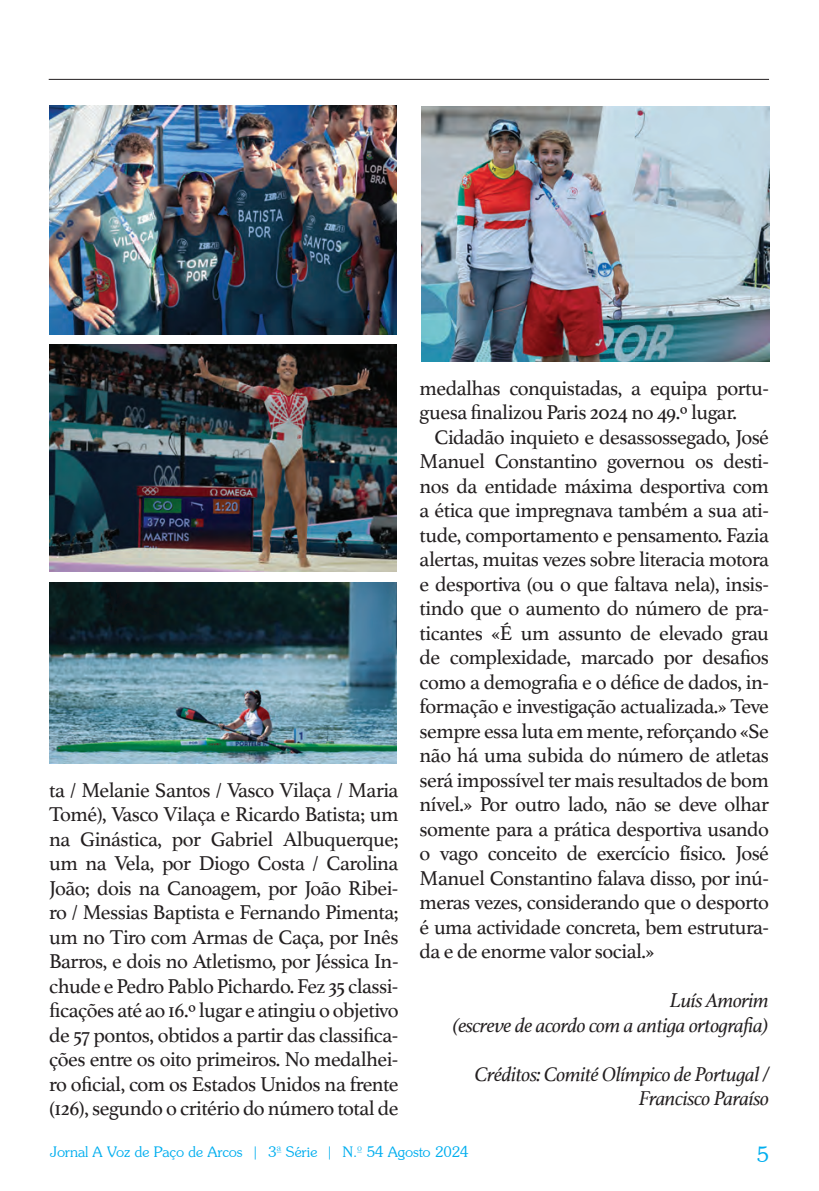
<style>
.page{position:relative;width:819px;height:1191px;background:#fff}
.page>*{position:absolute;margin:0;border:0;box-sizing:border-box;transform-origin:0 0}
.t1{font:22.75px "Souvenir";color:#00aeef}
.t2{font:21px/24.5px "Athelas";letter-spacing:-.025em;color:#231f20;text-align:justify}
.t3{font:italic 21px/24.5px "Athelas";letter-spacing:-.025em;color:#231f20;text-align:right}
.t4{font:15.75px "Souvenir";color:#00aeef}
</style>
<div class="page">
<hr style="left:49px;top:79px;width:719px;height:1px;background:#231f20">
<img style="left:49px;top:105px;width:347px;height:230px">
<img style="left:49px;top:583px;width:347px;height:180px">
<img style="left:49px;top:345px;width:347px;height:227px">
<img style="left:421px;top:107px;width:347px;height:254px">
<p class="t2" style="left:49px;top:777px;width:351px">ta / Melanie Santos / Vasco Vilaça / Maria Tomé), Vasco Vilaça e Ricardo Batista; um na Ginástica, por Gabriel Albuquerque; um na Vela, por Diogo Costa / Carolina João; dois na Canoagem, por João Ribei&shy;ro / Messias Baptista e Fernando Pimenta; um no Tiro com Armas de Caça, por Inês Barros, e dois no Atletismo, por Jéssica In&shy;chude e Pedro Pablo Pichardo. Fez 35 classi&shy;ficações até ao 16.º lugar e atingiu o objetivo de 57 pontos, obtidos a partir das classifica&shy;ções entre os oito primeiros. No medalhei&shy;ro oficial, com os Estados Unidos na frente (126), segundo o critério do número total de</p>
<p class="t2" style="left:419px;top:375px;width:351px">medalhas conquistadas, a equipa portu&shy;guesa finalizou Paris 2024 no 49.º lugar.</p>
<p class="t2" style="left:419px;top:424px;width:351px;text-indent:15px">Cidadão inquieto e desassossegado, José Manuel Constantino governou os desti&shy;nos da entidade máxima desportiva com a ética que impregnava também a sua ati&shy;tude, comportamento e pensamento. Fazia alertas, muitas vezes sobre literacia motora e desportiva (ou o que faltava nela), insis&shy;tindo que o aumento do número de pra&shy;ticantes «É um assunto de elevado grau de complexidade, marcado por desafios como a demografia e o défice de dados, in&shy;formação e investigação actualizada.» Teve sempre essa luta em mente, reforçando «Se não há uma subida do número de atletas será impossível ter mais resultados de bom nível.» Por outro lado, não se deve olhar somente para a prática desportiva usando o vago conceito de exercício físico. José Manuel Constantino falava disso, por inú&shy;meras vezes, considerando que o desporto é uma actividade concreta, bem estrutura&shy;da e de enorme valor social.»</p>
<p class="t3" style="left:452px;top:988px;width:318px">Luís Amorim<br>(escreve de acordo com a antiga ortografia)</p>
<p class="t3" style="left:475px;top:1061px;width:295px">Créditos: Comité Olímpico de Portugal /<br>Francisco Paraíso</p>
<p class="t4" style="left:50px;top:1143px;width:420px">Jornal A Voz de Paço de Arcos | 3ª Série | N.º 54 Agosto 2024</p>
<p class="t1" style="left:756px;top:1142px;width:14px">5</p>
</div>
